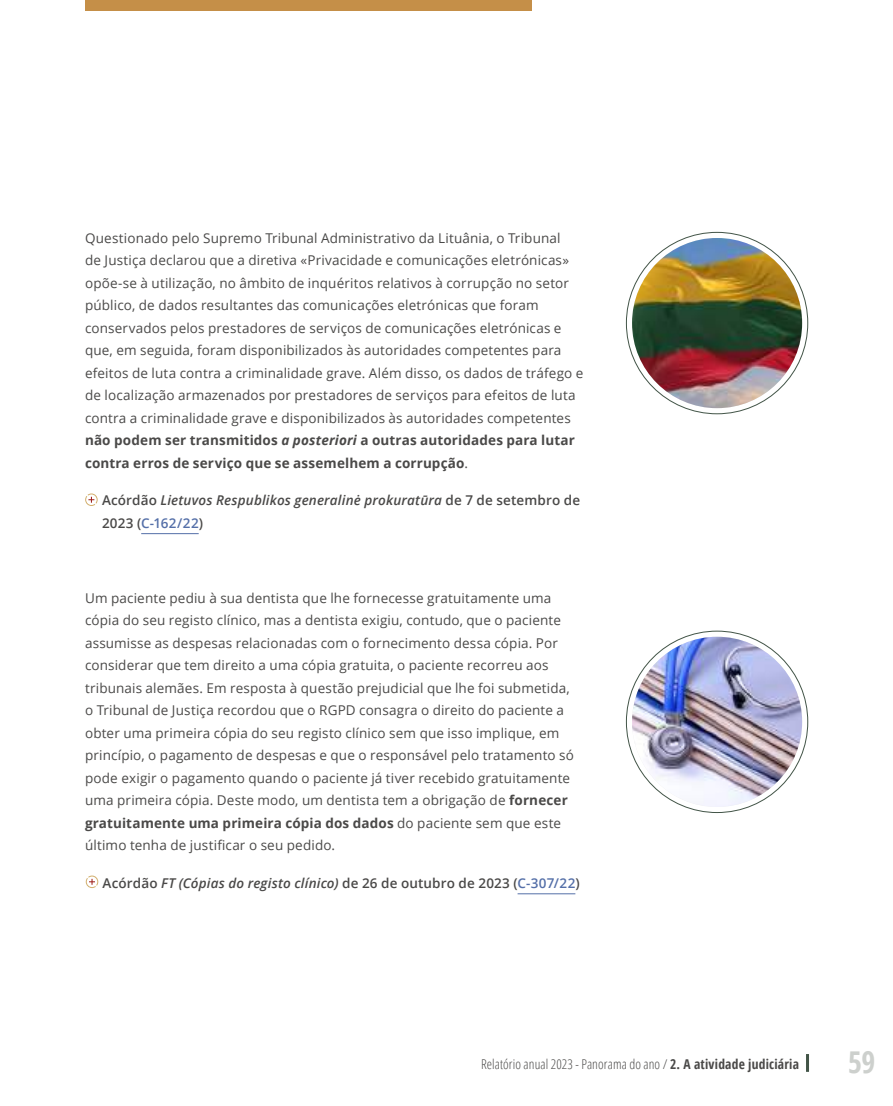
<style>
.page{position:relative;width:893px;height:1106px;background:#fff}
.page>*{position:absolute;margin:0;border:0;box-sizing:border-box;transform-origin:0 0}
.t1{font:700 30px "Open Sans Condensed";color:#cdd0cd}
.t2{font:13.5px/22.5px "Open Sans";letter-spacing:.01em;color:#4a4948}
.t3{font:italic 600 13.5px/22.5px "Open Sans";letter-spacing:.01em;color:#4a4948}
.t4{font:600 13.5px "Open Sans";letter-spacing:.01em;color:#4a4948}
.t5{font:300 condensed 13.5px "Open Sans";letter-spacing:.005em;color:#4a4948}
.s1{font-weight:700}
.s2{font-weight:700;font-style:italic}
.s3{font-style:normal}
.s4{font-style:normal;color:#546fa8}
.s5{font-style:italic}
.s6{color:#546fa8}
.s7{font-family:"Open Sans Condensed";font-weight:700;font-stretch:normal}
</style>
<div class="page">
<hr style="left:806px;top:1054px;width:3px;height:17px;background:#425447">
<div style="left:85px;top:0;width:446px;height:11px;background:#c58f48"></div>
<img style="left:632px;top:238px;width:170px;height:170px;border-radius:85px">
<img style="left:632px;top:636px;width:170px;height:171px;border-radius:85px">
<svg style="left:86px;top:875px;width:12px;height:13px"></svg>
<svg style="left:85px;top:493px;width:13px;height:13px"></svg>
<hr style="left:141px;top:533px;width:58px;height:1px;background:#546fa8">
<hr style="left:518px;top:893px;width:57px;height:1px;background:#546fa8">
<p class="t2" style="left:85px;top:228px;width:500px">Questionado pelo Supremo Tribunal Administrativo da Lituânia, o Tribunal<br>de Justiça declarou que a diretiva «Privacidade e comunicações eletrónicas» opõe‑se à utilização, no âmbito de inquéritos relativos à corrupção no setor público, de dados resultantes das comunicações eletrónicas que foram conservados pelos prestadores de serviços de comunicações eletrónicas e que, em seguida, foram disponibilizados às autoridades competentes para efeitos de luta contra a criminalidade grave. Além disso, os dados de tráfego e de localização armazenados por prestadores de serviços para efeitos de luta contra a criminalidade grave e disponibilizados às autoridades competentes <span class="s1">não podem ser transmitidos</span> <span class="s2">a posteriori</span> <span class="s1">a outras autoridades para lutar contra erros de serviço que se assemelhem a corrupção</span>.</p>
<p class="t3" style="left:102px;top:489px;width:480px"><span class="s3">Acórdão</span> Lietuvos Respublikos generalinė prokuratūra <span class="s3">de 7 de setembro de<br>2023 (</span><span class="s4">C-162/22</span><span class="s3">)</span></p>
<p class="t2" style="left:85px;top:586px;width:490px">Um paciente pediu à sua dentista que lhe fornecesse gratuitamente uma cópia do seu registo clínico, mas a dentista exigiu, contudo, que o paciente assumisse as despesas relacionadas com o fornecimento dessa cópia. Por considerar que tem direito a uma cópia gratuita, o paciente recorreu aos tribunais alemães. Em resposta à questão prejudicial que lhe foi submetida, o Tribunal de Justiça recordou que o RGPD consagra o direito do paciente a obter uma primeira cópia do seu registo clínico sem que isso implique, em princípio, o pagamento de despesas e que o responsável pelo tratamento só pode exigir o pagamento quando o paciente já tiver recebido gratuitamente uma primeira cópia. Deste modo, um dentista tem a obrigação de <span class="s1">fornecer gratuitamente uma primeira cópia dos dados</span> do paciente sem que este último tenha de justi昀椀car o seu pedido.</p>
<p class="t4" style="left:103px;top:877px;width:478px">Acórdão <span class="s5">FT (Cópias do registo clínico)</span> de 26 de outubro de 2023 (<span class="s6">C-307/22</span>)</p>
<p class="t5" style="left:481px;top:1058px;width:319px">Relatório anual 2023 - Panorama do ano / <span class="s7">2. A atividade judiciária</span></p>
<h1 class="t1" style="left:848px;top:1049px;width:29px">59</h1>
</div>
